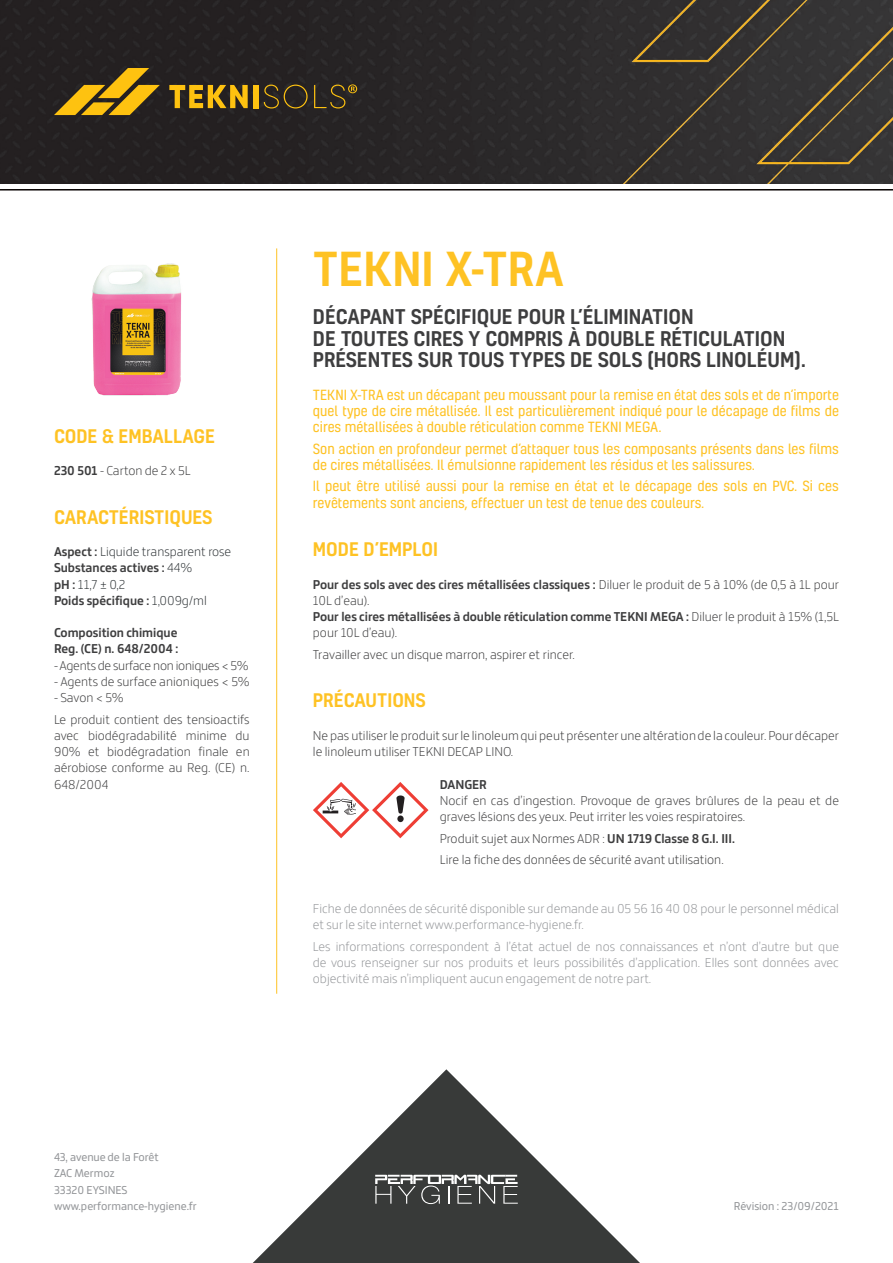
<style>
.page{position:relative;width:893px;height:1263px;background:#fff}
.page>*{position:absolute;margin:0;border:0;box-sizing:border-box;transform-origin:0 0}
.NOM_PRODUIT{font:500 45px "Kelson";color:#fec224}
.NOM_PRODUIT-2{font:500 19.5px/21.6px "Kelson";color:#3e3e3f}
.NOM_PRODUIT-3{font:500 18px "Kelson";color:#fec224}
.NOM_PRODUIT-4{font:200 13.5px/16.2px "Bronkoh";color:#3e3e3f}
.NOM_PRODUIT-5{font:13.5px/16.2px "Kelson";color:#fec224}
.NOM_PRODUIT-6{font:200 13.5px/16.2px "Bronkoh";color:#949699}
.NOM_PRODUIT-7{font:700 13.5px/16.2px "Bronkoh";color:#3e3e3f}
.t1{font:200 13.5px "Bronkoh";color:#313639}
.NOM_PRODUIT-8{font:200 13.5px "Bronkoh";letter-spacing:-.02em;color:#3e3e3f}
.t2{font:12px/16.2px "Bronkoh";color:#949699}
.s1{font-weight:700}
.s2{font-weight:700;color:#3e3e3f}
.s3{font-weight:200;color:#313639}
.s4{font-weight:200}
</style>
<div class="page">
<img style="left:0;top:0;width:893px;height:184px">
<svg style="left:253px;top:1069px;width:387px;height:194px"></svg>
<svg style="left:169px;top:85px;width:79px;height:23px"></svg>
<div style="left:253px;top:85px;width:6px;height:23px;background:#fec210"></div>
<svg style="left:264px;top:85px;width:44px;height:23px"></svg>
<svg style="left:314px;top:84px;width:43px;height:24px"></svg>
<svg style="left:54px;top:68px;width:106px;height:47px"></svg>
<hr style="left:0;top:189px;width:893px;height:2px;background:#080302">
<svg style="left:375px;top:1175px;width:143px;height:29px"></svg>
<hr style="left:276px;top:248px;width:1px;height:746px;background:#fec224">
<svg style="left:313px;top:782px;width:115px;height:56px"></svg>
<img style="left:91px;top:263px;width:91px;height:133px">
<p class="NOM_PRODUIT-3" style="left:54px;top:424px;width:163px">CODE &amp; EMBALLAGE</p>
<p class="NOM_PRODUIT-4" style="left:54px;top:463px;width:138px"><span class="s1">230 501</span> - Carton de 2 x 5L</p>
<p class="NOM_PRODUIT-3" style="left:54px;top:505px;width:160px">CARACTÉRISTIQUES</p>
<p class="t1" style="left:54px;top:545px;width:179px"><span class="s2">Aspect :</span> Liquide transparent rose</p>
<p class="NOM_PRODUIT-7" style="left:54px;top:560px;width:140px">Substances actives : <span class="s3">44%</span></p>
<p class="t1" style="left:54px;top:577px;width:73px"><span class="s2">pH :</span> 11,7 ± 0,2</p>
<p class="NOM_PRODUIT-7" style="left:54px;top:593px;width:154px">Poids spécifique : <span class="s3">1,009g/ml</span></p>
<p class="NOM_PRODUIT-7" style="left:54px;top:625px;width:125px">Composition chimique</p>
<p class="NOM_PRODUIT-7" style="left:54px;top:641px;width:126px">Reg. (CE) n. 648/2004 :</p>
<p class="NOM_PRODUIT-8" style="left:54px;top:658px;width:196px">- Agents de surface non ioniques &lt; 5%</p>
<p class="NOM_PRODUIT-4" style="left:54px;top:674px;width:197px">- Agents de surface anioniques &lt; 5%</p>
<p class="NOM_PRODUIT-4" style="left:54px;top:690px;width:71px">- Savon &lt; 5%</p>
<p class="NOM_PRODUIT-4" style="left:54px;top:711px;width:197px;text-align:justify">Le produit contient des tensioactifs avec biodégradabilité minime du 90% et biodégradation finale en aérobiose conforme au Reg. (CE) n.<br>648/2004</p>
<p class="NOM_PRODUIT" style="left:313px;top:238px;width:253px">TEKNI X-TRA</p>
<p class="NOM_PRODUIT-2" style="left:313px;top:305px;width:382px">DÉCAPANT SPÉCIFIQUE POUR L’ÉLIMINATION</p>
<p class="NOM_PRODUIT-2" style="left:313px;top:327px;width:495px">DE TOUTES CIRES Y COMPRIS À DOUBLE RÉTICULATION<br>PRÉSENTES SUR TOUS TYPES DE SOLS (HORS LINOLÉUM).</p>
<p class="NOM_PRODUIT-5" style="left:313px;top:386px;width:528px;text-align:justify">TEKNI X-TRA est un décapant peu moussant pour la remise en état des sols et de n’importe quel type de cire métallisée. Il est particulièrement indiqué pour le décapage de films de cires métallisées à double réticulation comme TEKNI MEGA.</p>
<p class="NOM_PRODUIT-5" style="left:313px;top:440px;width:527px">Son action en profondeur permet d’attaquer tous les composants présents dans les films de cires métallisées. Il émulsionne rapidement les résidus et les salissures.</p>
<p class="NOM_PRODUIT-5" style="left:313px;top:478px;width:527px">Il peut être utilisé aussi pour la remise en état et le décapage des sols en PVC. Si ces revêtements sont anciens, effectuer un test de tenue des couleurs.</p>
<p class="NOM_PRODUIT-3" style="left:313px;top:537px;width:127px">MODE D’EMPLOI</p>
<p class="NOM_PRODUIT-7" style="left:313px;top:577px;width:528px">Pour des sols avec des cires métallisées classiques : <span class="s4">Diluer le produit de 5 à 10% (de 0,5 à 1L pour<br>10L d’eau).</span></p>
<p class="NOM_PRODUIT-7" style="left:313px;top:609px;width:528px">Pour les cires métallisées à double réticulation comme TEKNI MEGA : <span class="s4">Diluer le produit à 15% (1,5L pour 10L d’eau).</span></p>
<p class="NOM_PRODUIT-4" style="left:313px;top:647px;width:264px">Travailler avec un disque marron, aspirer et rincer.</p>
<p class="NOM_PRODUIT-3" style="left:313px;top:688px;width:115px">PRÉCAUTIONS</p>
<p class="NOM_PRODUIT-4" style="left:313px;top:728px;width:528px">Ne pas utiliser le produit sur le linoleum qui peut présenter une altération de la couleur. Pour décaper le linoleum utiliser TEKNI DECAP LINO.</p>
<p class="NOM_PRODUIT-7" style="left:440px;top:776px;width:49px">DANGER</p>
<p class="NOM_PRODUIT-4" style="left:440px;top:792px;width:401px">Nocif en cas d’ingestion. Provoque de graves brûlures de la peau et de graves lésions des yeux. Peut irriter les voies respiratoires.</p>
<p class="NOM_PRODUIT-4" style="left:440px;top:830px;width:297px">Produit sujet aux Normes ADR : <span class="s1">UN 1719 Classe 8 G.I. III.</span></p>
<p class="NOM_PRODUIT-4" style="left:440px;top:852px;width:285px">Lire la fiche des données de sécurité avant utilisation.</p>
<p class="NOM_PRODUIT-6" style="left:313px;top:900px;width:528px">Fiche de données de sécurité disponible sur demande au 05 56 16 40 08 pour le personnel médical et sur le site internet www.performance-hygiene.fr.</p>
<p class="NOM_PRODUIT-6" style="left:313px;top:938px;width:528px;text-align:justify">Les informations correspondent à l’état actuel de nos connaissances et n’ont d’autre but que de vous renseigner sur nos produits et leurs possibilités d’application. Elles sont données avec objectivité mais n’impliquent aucun engagement de notre part.</p>
<p class="t2" style="left:54px;top:1149px;width:144px">43, avenue de la Forêt<br>ZAC Mermoz<br>33320 EYSINES www.performance-hygiene.fr</p>
<p class="t2" style="left:734px;top:1198px;width:107px">Révision : 23/09/2021</p>
</div>
